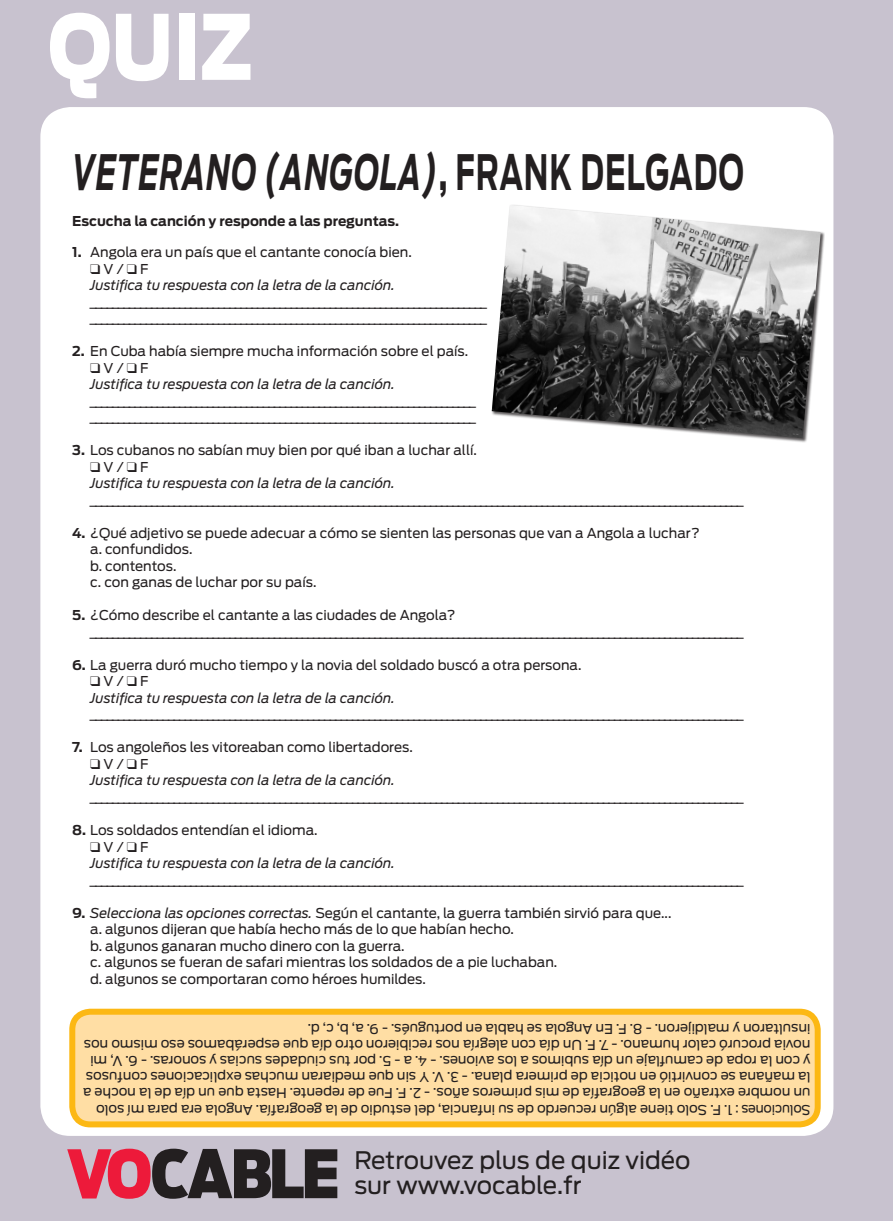
<style>
.page{position:relative;width:893px;height:1221px;background:#fff}
.page>*{position:absolute;margin:0;border:0;box-sizing:border-box;transform-origin:0 0}
.t1{font:900 89.1px "Antenna";color:#fff;scale:.83 1}
.Titre_quiz_ok{font:italic 700 48.45px "Antenna";letter-spacing:.03em;color:#231f20;scale:.62 1}
.t2{font:24px "Antenna";color:#231f20}
.texte{font:13.5px/16.5px "Antenna";color:#231f20}
.Réponses{font:13.5px/16.2px "Antenna";color:#231f20;scale:.95 1}
.texte-2{font:700 13.5px "Antenna";color:#231f20}
.s1{font-style:normal}
.s2{font-weight:700}
.s3{font-style:italic}
</style>
<div class="page">
<div style="left:0;top:0;width:893px;height:1220px;background:#c8c2cf"></div>
<div style="left:40px;top:107px;width:793px;height:1028px;background:#fff;border-radius:30px"></div>
<svg style="left:67px;top:1148px;width:270px;height:50px"></svg>
<div style="left:72px;top:1011px;width:746px;height:113px;background:#ffdea4;border-radius:18px"></div>
<div style="left:69px;top:1008px;width:752px;height:119px;border:6px solid #fcb814;border-radius:18px"></div>
<div style="left:491px;top:204px;width:334px;height:238px;background:#231f20;opacity:.75"></div>
<img style="left:492px;top:205px;width:329px;height:233px">
<p class="t1" style="left:48px;top:-6px;width:248px">QUIZ</p>
<p class="Titre_quiz_ok" style="left:72px;top:143px;width:1085px">VETERANO (ANGOLA)<span class="s1">, FRANK DELGADO</span></p>
<p class="texte-2" style="left:72px;top:213px;width:328px">Escucha la canción y responde a las preguntas.</p>
<p class="texte" style="left:72px;top:244px;width:341px"><span class="s2">1.</span> Angola era un país que el cantante conocía bien.</p>
<p class="texte" style="left:90px;top:260px;width:60px">❑ V / ❑ F</p>
<p class="texte" style="left:90px;top:277px;width:398px"><span class="s3">Justifica tu respuesta con la letra de la canción. </span>_______________________________________________________________________ _______________________________________________________________________</p>
<p class="texte" style="left:72px;top:343px;width:397px"><span class="s2">2.</span> En Cuba había siempre mucha información sobre el país.</p>
<p class="texte" style="left:90px;top:359px;width:60px">❑ V / ❑ F</p>
<p class="texte" style="left:90px;top:376px;width:387px"><span class="s3">Justifica tu respuesta con la letra de la canción. </span>_____________________________________________________________________ _____________________________________________________________________</p>
<p class="texte" style="left:72px;top:442px;width:406px"><span class="s2">3.</span> Los cubanos no sabían muy bien por qué iban a luchar allí.</p>
<p class="texte" style="left:90px;top:458px;width:60px">❑ V / ❑ F</p>
<p class="texte" style="left:90px;top:475px;width:654px"><span class="s3">Justifica tu respuesta con la letra de la canción. </span>_____________________________________________________________________________________________________________________</p>
<p class="texte" style="left:90px;top:524px;width:611px;text-indent:-18px"><span class="s2">4.</span> ¿Qué adjetivo se puede adecuar a cómo se sienten las personas que van a Angola a luchar? a. confundidos.<br>b. contentos.<br>c. con ganas de luchar por su país.</p>
<p class="texte" style="left:90px;top:607px;width:654px;text-indent:-18px"><span class="s2">5.</span> ¿Cómo describe el cantante a las ciudades de Angola? _____________________________________________________________________________________________________________________</p>
<p class="texte" style="left:72px;top:656px;width:511px"><span class="s2">6.</span> La guerra duró mucho tiempo y la novia del soldado buscó a otra persona.</p>
<p class="texte" style="left:90px;top:673px;width:60px">❑ V / ❑ F</p>
<p class="texte" style="left:90px;top:689px;width:654px"><span class="s3">Justifica tu respuesta con la letra de la canción. </span>_____________________________________________________________________________________________________________________</p>
<p class="texte" style="left:72px;top:739px;width:342px"><span class="s2">7.</span> Los angoleños les vitoreaban como libertadores.</p>
<p class="texte" style="left:90px;top:755px;width:60px">❑ V / ❑ F</p>
<p class="texte" style="left:90px;top:772px;width:654px"><span class="s3">Justifica tu respuesta con la letra de la canción. </span>_____________________________________________________________________________________________________________________</p>
<p class="texte" style="left:72px;top:821px;width:247px"><span class="s2">8.</span> Los soldados entendían el idioma.</p>
<p class="texte" style="left:90px;top:838px;width:60px">❑ V / ❑ F</p>
<p class="texte" style="left:90px;top:854px;width:654px"><span class="s3">Justifica tu respuesta con la letra de la canción. </span>_____________________________________________________________________________________________________________________</p>
<p class="texte" style="left:90px;top:904px;width:583px;text-indent:-18px"><span class="s2">9.</span> <span class="s3">Selecciona las opciones correctas.</span> Según el cantante, la guerra también sirvió para que... a. algunos dijeran que había hecho más de lo que habían hecho.<br>b. algunos ganaran mucho dinero con la guerra.<br>c. algunos se fueran de safari mientras los soldados de a pie luchaban.<br>d. algunos se comportaran como héroes humildes.</p>
<p class="Réponses" style="left:810px;top:1117px;width:767px;rotate:-180deg">Soluciones : 1. F. Solo tiene algún recuerdo de su infancia, del estudio de la geografía. Angola era para mí solo un nombre extraño en la geografía de mis primeros años. - 2. F. Fue de repente. Hasta que un día de la noche a la mañana se convirtió en noticia de primera plana. - 3. V. Y sin que mediaran muchas explicaciones confusos y con la ropa de camuflaje un día subimos a los aviones. - 4. a - 5. por tus ciudades sucias y sonoras. - 6. V, mi novia procuró calor humano. - 7. F. Un día con alegría nos recibieron otro día que esperábamos eso mismo nos insultaron y maldijeron. - 8. F. En Angola se habla en portugués. - 9. a, b, c, d.</p>
<p class="t2" style="left:354px;top:1145px;width:338px">Retrouvez plus de quiz vidéo</p>
<p class="t2" style="left:354px;top:1171px;width:229px">sur www.vocable.fr</p>
</div>
